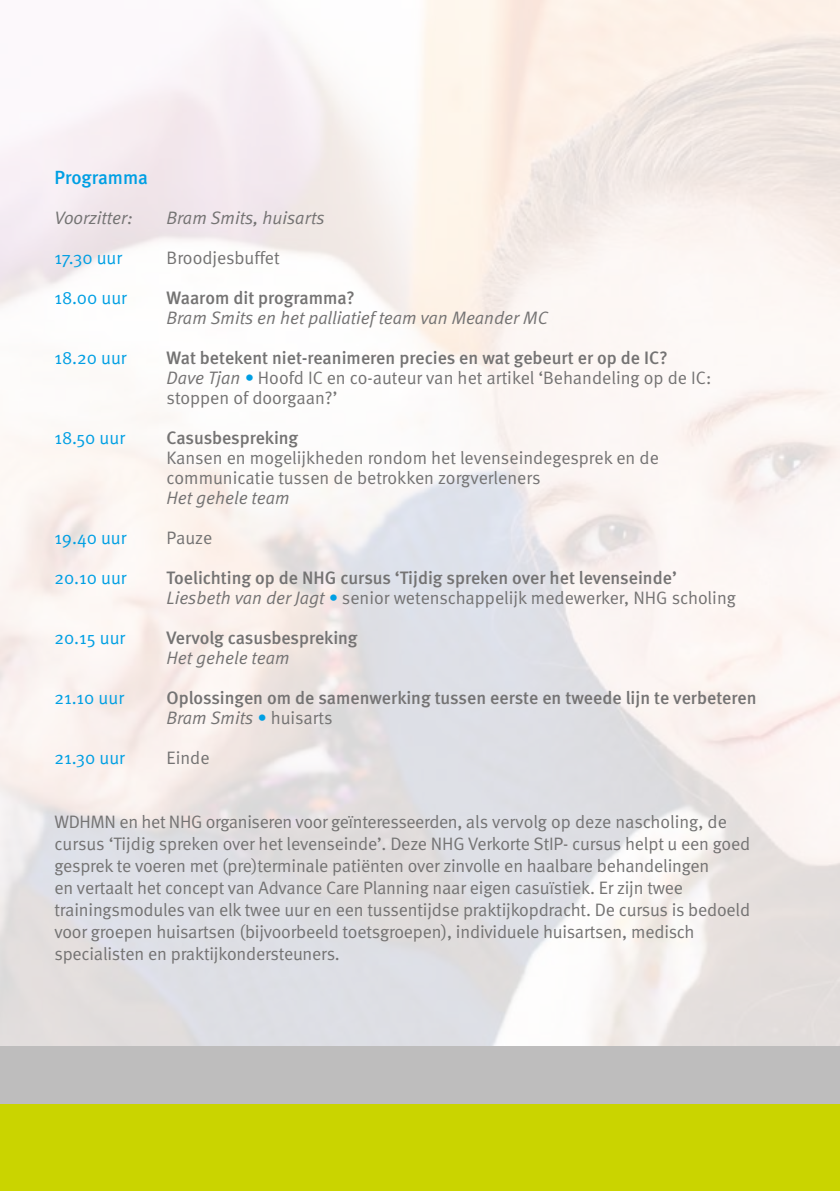
<style>
.page{position:relative;width:840px;height:1191px;background:#fff}
.page>*{position:absolute;margin:0;border:0;box-sizing:border-box;transform-origin:0 0}
.t1{font:500 19px "Meta";color:#009fe3}
.t2{font:18px/22px "Meta Normal";letter-spacing:-.01em;color:#747373}
.t3{font:500 18px "Meta";color:#747373}
.t4{font:italic 18px "Meta Normal";color:#747373}
.t5{font:18px "Meta Normal";color:#009fe3}
.s1{font-style:italic}
.s2{font-style:italic;color:#009fe3}
.s3{color:#009fe3}
.s4{font-style:normal}
</style>
<div class="page">
<div style="left:0;top:1103px;width:839px;height:88px;background:#cad400"></div>
<div style="left:0;top:1046px;width:839px;height:57px;background:#bebdbd"></div>
<p class="t1" style="left:54px;top:166px;width:95px">Programma</p>
<p class="t4" style="left:54px;top:207px;width:80px">Voorzitter:</p>
<p class="t4" style="left:166px;top:207px;width:159px">Bram Smits, huisarts</p>
<p class="t5" style="left:54px;top:247px;width:69px">17.30 uur</p>
<p class="t2" style="left:166px;top:246px;width:114px">Broodjesbuffet</p>
<p class="t5" style="left:54px;top:287px;width:74px">18.00 uur</p>
<p class="t3" style="left:166px;top:287px;width:190px">Waarom dit programma?</p>
<p class="t4" style="left:166px;top:307px;width:382px">Bram Smits en het palliatief team van Meander MC</p>
<p class="t5" style="left:54px;top:347px;width:74px">18.20 uur</p>
<p class="t3" style="left:166px;top:347px;width:502px">Wat betekent niet-reanimeren precies en wat gebeurt er op de IC?</p>
<p class="t2" style="left:166px;top:367px;width:546px;line-height:20px"><span class="s1">Dave Tjan</span> <span class="s2">•</span> Hoofd IC en co-auteur van het artikel ‘Behandeling op de IC: stoppen of doorgaan?’</p>
<p class="t5" style="left:54px;top:427px;width:72px">18.50 uur</p>
<p class="t3" style="left:166px;top:427px;width:133px">Casusbespreking</p>
<p class="t2" style="left:166px;top:447px;width:493px;line-height:20px">Kansen en mogelijkheden rondom het levenseindegesprek en de communicatie tussen de betrokken zorgverleners</p>
<p class="t4" style="left:166px;top:487px;width:124px">Het gehele team</p>
<p class="t5" style="left:54px;top:527px;width:73px">19.40 uur</p>
<p class="t2" style="left:166px;top:526px;width:47px">Pauze</p>
<p class="t5" style="left:54px;top:567px;width:74px">20.10 uur</p>
<p class="t3" style="left:166px;top:567px;width:511px">Toelichting op de NHG cursus ‘Tijdig spreken over het levenseinde’</p>
<p class="t2" style="left:166px;top:586px;width:570px"><span class="s1">Liesbeth van der Jagt</span> <span class="s2">•</span> senior wetenschappelijk medewerker, NHG scholing</p>
<p class="t5" style="left:54px;top:627px;width:72px">20.15 uur</p>
<p class="t3" style="left:166px;top:627px;width:192px">Vervolg casusbespreking</p>
<p class="t4" style="left:166px;top:647px;width:124px">Het gehele team</p>
<p class="t5" style="left:54px;top:687px;width:71px">21.10 uur</p>
<p class="t3" style="left:166px;top:687px;width:591px">Oplossingen om de samenwerking tussen eerste en tweede lijn te verbeteren</p>
<p class="t4" style="left:166px;top:707px;width:167px">Bram Smits <span class="s3">•</span> <span class="s4">huisarts</span></p>
<p class="t5" style="left:54px;top:747px;width:72px">21.30 uur</p>
<p class="t2" style="left:166px;top:746px;width:45px">Einde</p>
<p class="t2" style="left:54px;top:810px;width:697px">WDHMN en het NHG organiseren voor geïnteresseerden, als vervolg op deze nascholing, de cursus ‘Tijdig spreken over het levenseinde’. Deze NHG Verkorte StIP- cursus helpt u een goed gesprek te voeren met (pre)terminale patiënten over zinvolle en haalbare behandelingen<br>en vertaalt het concept van Advance Care Planning naar eigen casuïstiek. Er zijn twee trainingsmodules van elk twee uur en een tussentijdse praktijkopdracht. De cursus is bedoeld voor groepen huisartsen (bijvoorbeeld toetsgroepen), individuele huisartsen, medisch specialisten en praktijkondersteuners.</p>
</div>
